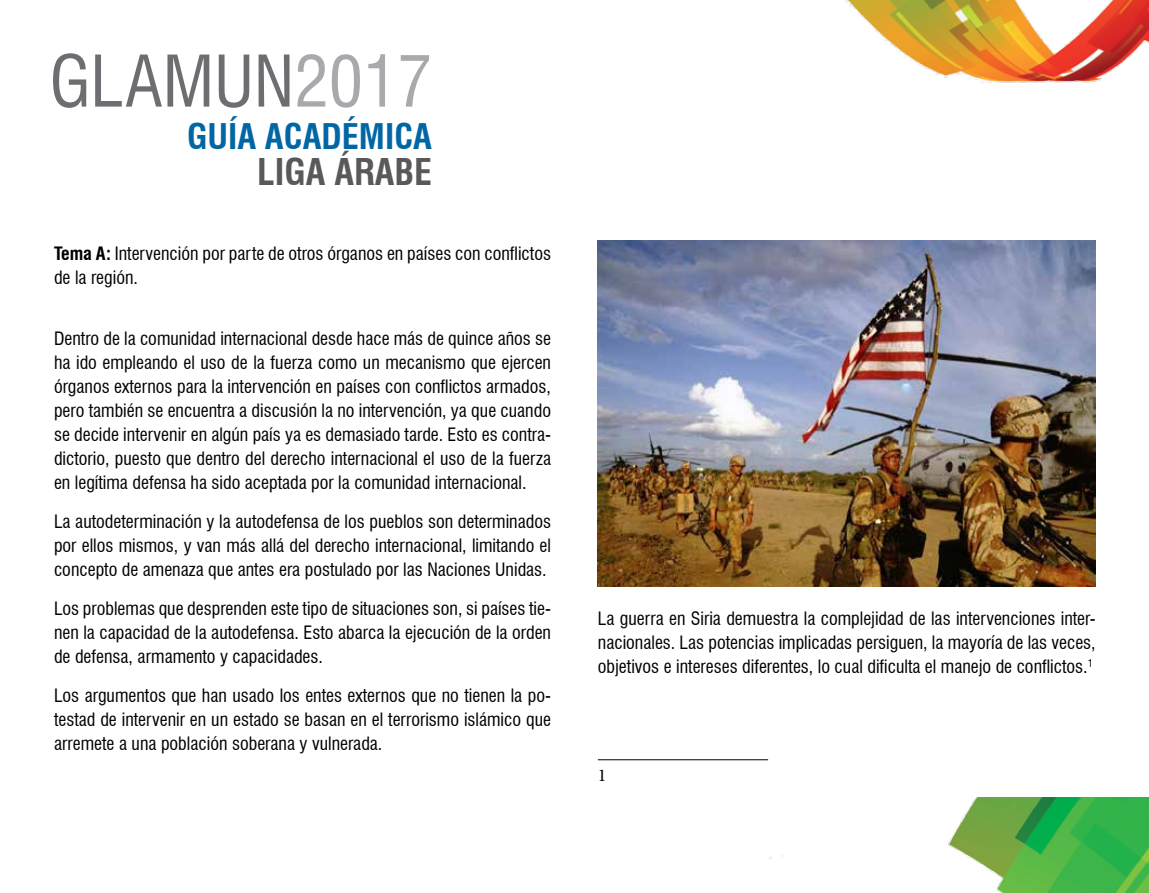
<style>
.page{position:relative;width:1149px;height:893px;background:#fff}
.page>*{position:absolute;margin:0;border:0;box-sizing:border-box;transform-origin:0 0}
.t1{font:condensed 69.15px "Swiss 721 BT";color:#6d6e71}
.t2{font:700 condensed 36px "Swiss 721 BT";color:#58595b}
.t3{font:700 condensed 34.5px "Swiss 721 BT";color:#0066a4}
.t4{font:condensed 18px/24px "Swiss 721 BT";color:#000;text-align:justify}
.t5{font:18px "Minion Pro";color:#000}
.s1{color:#a7a9ac}
.s2{font-weight:700}
</style>
<div class="page">
<img style="left:845px;top:0;width:303px;height:83px">
<img style="left:769px;top:798px;width:379px;height:95px">
<hr style="left:597px;top:759px;width:170px;height:1px;background:#000">
<img style="left:597px;top:240px;width:498px;height:347px">
<h1 class="t1" style="left:49px;top:40px;width:384px">GLAMUN<span class="s1">2017</span></h1>
<h3 class="t3" style="left:187px;top:115px;width:246px">GUÍA ACADÉMICA</h3>
<h2 class="t2" style="left:257px;top:150px;width:176px">LIGA ÁRABE</h2>
<p class="t4" style="left:54px;top:242px;width:498px"><span class="s2">Tema A:</span> Intervención por parte de otros órganos en países con conflictos de la región.</p>
<p class="t4" style="left:54px;top:326px;width:498px">Dentro de la comunidad internacional desde hace más de quince años se ha ido empleando el uso de la fuerza como un mecanismo que ejercen órganos externos para la intervención en países con conflictos armados, pero también se encuentra a discusión la no intervención, ya que cuando se decide intervenir en algún país ya es demasiado tarde. Esto es contra&shy;dictorio, puesto que dentro del derecho internacional el uso de la fuerza en legítima defensa ha sido aceptada por la comunidad internacional.</p>
<p class="t4" style="left:54px;top:509px;width:498px">La autodeterminación y la autodefensa de los pueblos son determinados por ellos mismos, y van más allá del derecho internacional, limitando el concepto de amenaza que antes era postulado por las Naciones Unidas.</p>
<p class="t4" style="left:54px;top:596px;width:498px">Los problemas que desprenden este tipo de situaciones son, si países tie&shy;nen la capacidad de la autodefensa. Esto abarca la ejecución de la orden de defensa, armamento y capacidades.</p>
<p class="t4" style="left:54px;top:683px;width:498px">Los argumentos que han usado los entes externos que no tienen la po&shy;testad de intervenir en un estado se basan en el terrorismo islámico que arremete a una población soberana y vulnerada.</p>
<p class="t4" style="left:597px;top:606px;width:499px">La guerra en Siria demuestra la complejidad de las intervenciones inter&shy;nacionales. Las potencias implicadas persiguen, la mayoría de las veces, objetivos e intereses diferentes, lo cual dificulta el manejo de conflictos.<sup>1</sup></p>
<p class="t5" style="left:597px;top:763px;width:10px">1</p>
</div>
